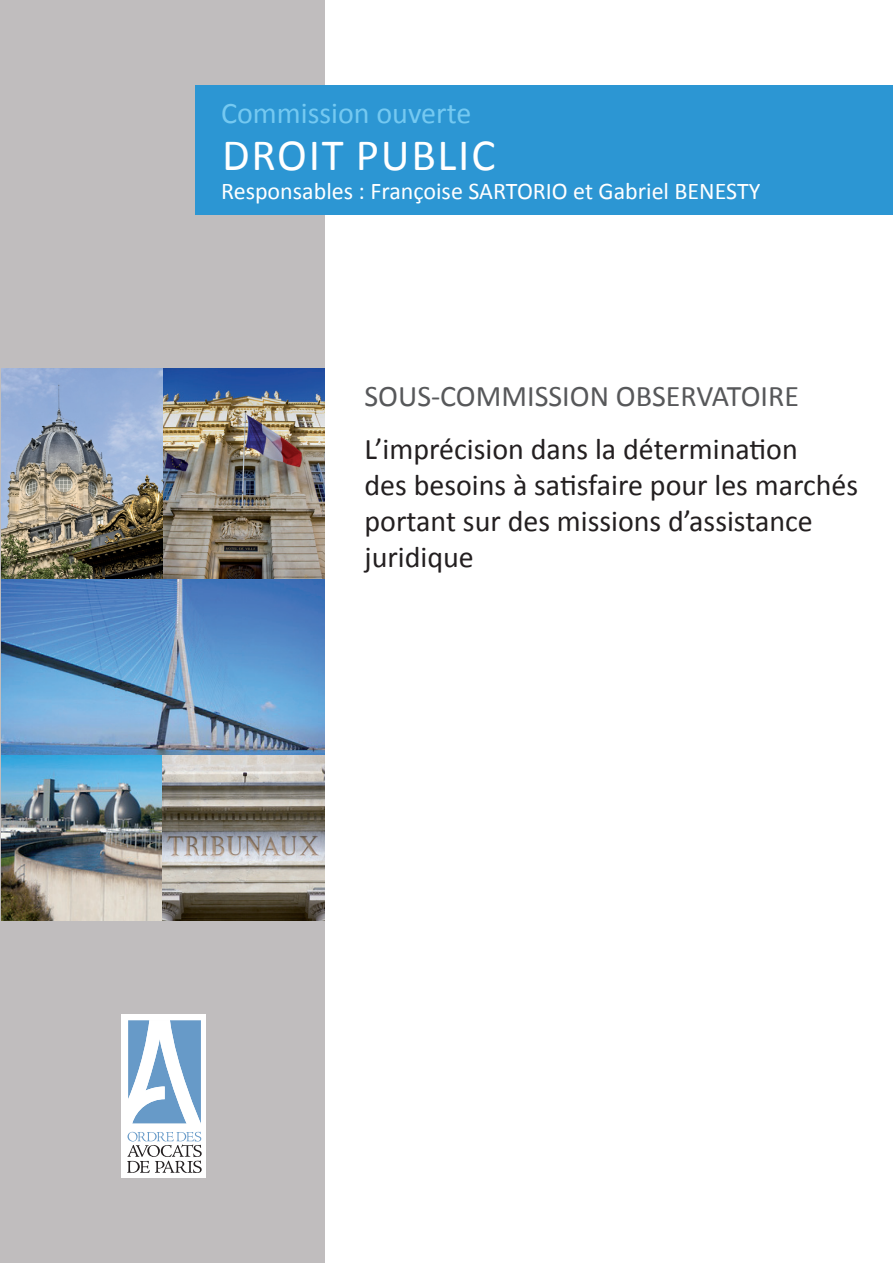
<style>
.page{position:relative;width:893px;height:1263px;background:#fff}
.page>*{position:absolute;margin:0;border:0;box-sizing:border-box;transform-origin:0 0}
.t1{font:45px "Calibri";letter-spacing:.04em;color:#fff}
.t2{font:30px/36px "Calibri";color:#231f20}
.t3{font:30px "Calibri";color:#57585a}
.t4{font:30px "Calibri";color:#75c9f1}
.t5{font:24px "Calibri";color:#fff}
</style>
<div class="page">
<div style="left:0;top:0;width:324px;height:1263px;background:#c0bdbe"></div>
<div style="left:196px;top:85px;width:697px;height:130px;background:#2c96d3"></div>
<div style="left:122px;top:1014px;width:84px;height:164px;background:#fff"></div>
<svg style="left:127px;top:1132px;width:75px;height:41px"></svg>
<svg style="left:128px;top:1020px;width:73px;height:103px"></svg>
<img style="left:1px;top:369px;width:323px;height:551px">
<p class="t4" style="left:221px;top:95px;width:252px">Commission ouverte</p>
<h1 class="t1" style="left:222px;top:127px;width:275px">DROIT PUBLIC</h1>
<p class="t5" style="left:221px;top:176px;width:541px">Responsables : Françoise SARTORIO et Gabriel BENESTY</p>
<p class="t3" style="left:364px;top:377px;width:436px">SOUS-COMMISSION OBSERVATOIRE</p>
<p class="t2" style="left:364px;top:431px;width:495px">L’imprécision dans la détermination<br>des besoins à satisfaire pour les marchés portant sur des missions d’assistance juridique</p>
</div>
